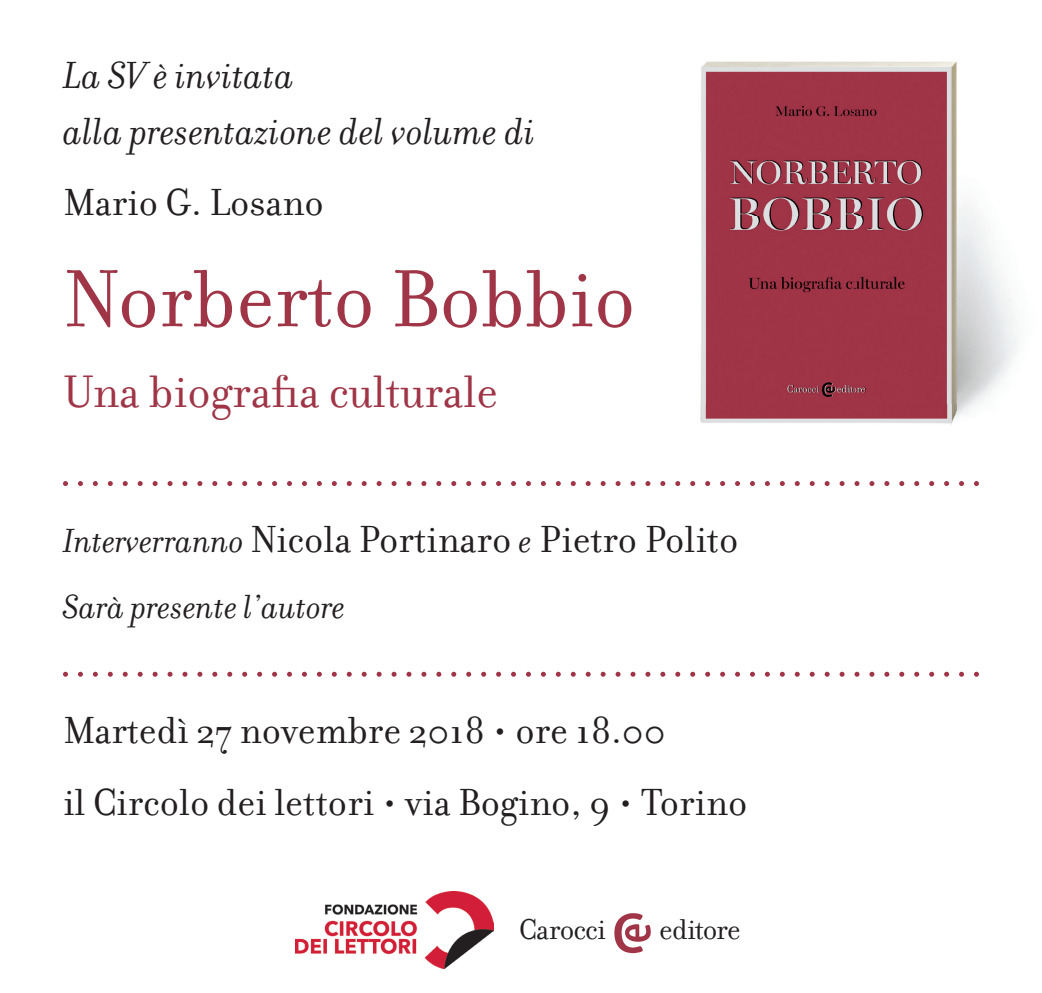
<style>
.page{position:relative;width:1042px;height:993px;background:#fff}
.page>*{position:absolute;margin:0;border:0;box-sizing:border-box;transform-origin:0 0}
.t1{font:87.33px "Filosofia";color:#9f3546}
.t2{font:49.18px "Filosofia";color:#9f3546}
.t3{font:40.77px/71.8px "Filosofia";color:#231f20}
.t4{font:italic 40.77px/55.6px "Filosofia";color:#231f20}
.t5{font:italic 36.05px "Filosofia";color:#231f20}
.t6{font:30.97px "Filosofia";letter-spacing:-.025em;color:#231f20}
.s1{font-style:italic;font-size:36.05px}
</style>
<div class="page">
<img style="left:700px;top:61px;width:318px;height:364px">
<svg style="left:63px;top:671px;width:916px;height:5px"></svg>
<svg style="left:63px;top:481px;width:916px;height:5px"></svg>
<svg style="left:614px;top:913px;width:37px;height:39px"></svg>
<img style="left:296px;top:891px;width:198px;height:77px">
<p class="t4" style="left:63px;top:49px;width:473px">La SV è invitata<br>alla presentazione del volume di</p>
<p class="t3" style="left:63px;top:166px;width:262px">Mario G. Losano</p>
<h1 class="t1" style="left:63px;top:250px;width:574px">Norberto Bobbio</h1>
<p class="t2" style="left:63px;top:364px;width:436px">Una biografia culturale</p>
<p class="t3" style="left:63px;top:503px;width:676px"><span class="s1">Interverranno</span> Nicola Portinaro <span class="s1">e</span> Pietro Polito</p>
<p class="t5" style="left:63px;top:587px;width:284px">Sarà presente l’autore</p>
<p class="t3" style="left:63px;top:695px;width:686px">Martedì 27 novembre 2018 • ore 18.00<br>il Circolo dei lettori • via Bogino, 9 • Torino</p>
<p class="t6" style="left:519px;top:912px;width:88px">Carocci</p>
<p class="t6" style="left:659px;top:912px;width:83px">editore</p>
</div>
